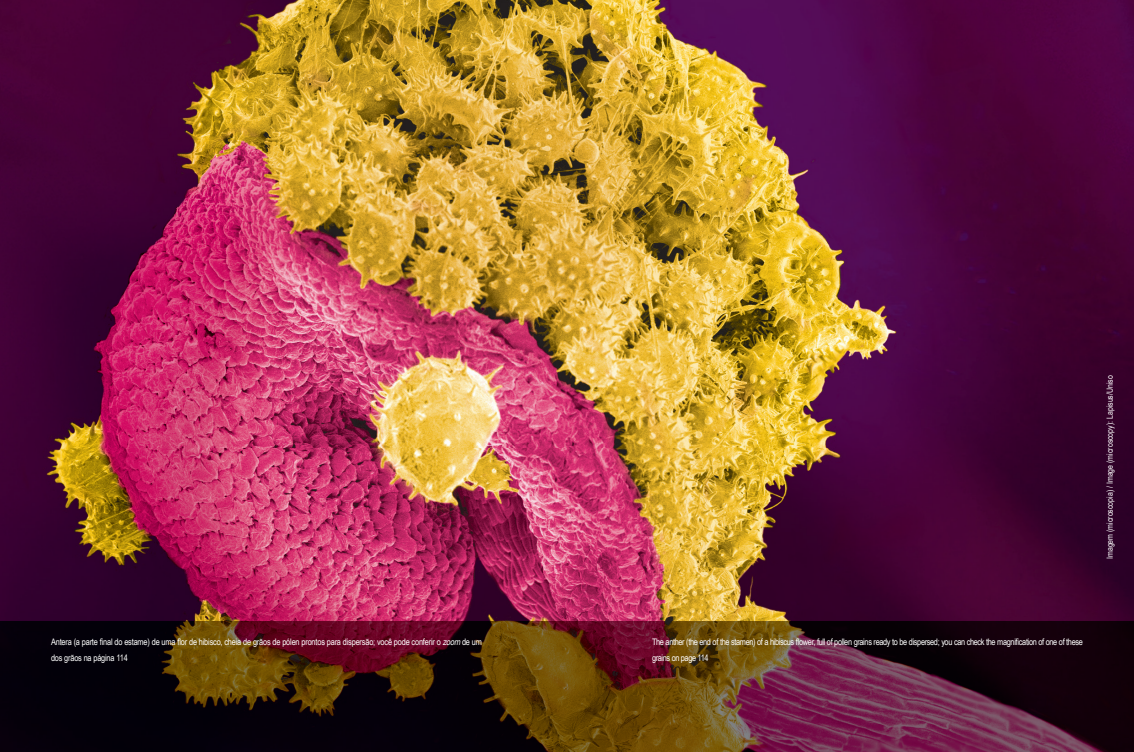
<style>
.page{position:relative;width:1134px;height:752px;background:#fff}
.page>*{position:absolute;margin:0;border:0;box-sizing:border-box;transform-origin:0 0}
.t1{font:9px/16px "Arial Narrow";letter-spacing:-.04em;color:#fff}
.t2{font:9px/16px "Arial Narrow";letter-spacing:-.02em;color:#fff}
.t3{font:8.5px "Arial Narrow";color:#fff}
.s1{font-style:italic}
</style>
<div class="page">
<img style="left:0;top:0;width:1134px;height:751px">
<p class="t3" style="left:1103px;top:558px;width:185px;rotate:-90deg">Imagem (microscopia) / Image (microscopy): Lapisus/Uniso</p>
<p class="t2" style="left:51px;top:633px;width:432px">Antera (a parte final do estame) de uma flor de hibisco, cheia de grãos de pólen prontos para dispersão; você pode conferir o <span class="s1">zoom</span> de um dos grãos na página 114</p>
<p class="t1" style="left:652px;top:633px;width:432px">The anther (the end of the stamen) of a hibiscus flower, full of pollen grains ready to be dispersed; you can check the magnification of one of these grains on page 114</p>
</div>
